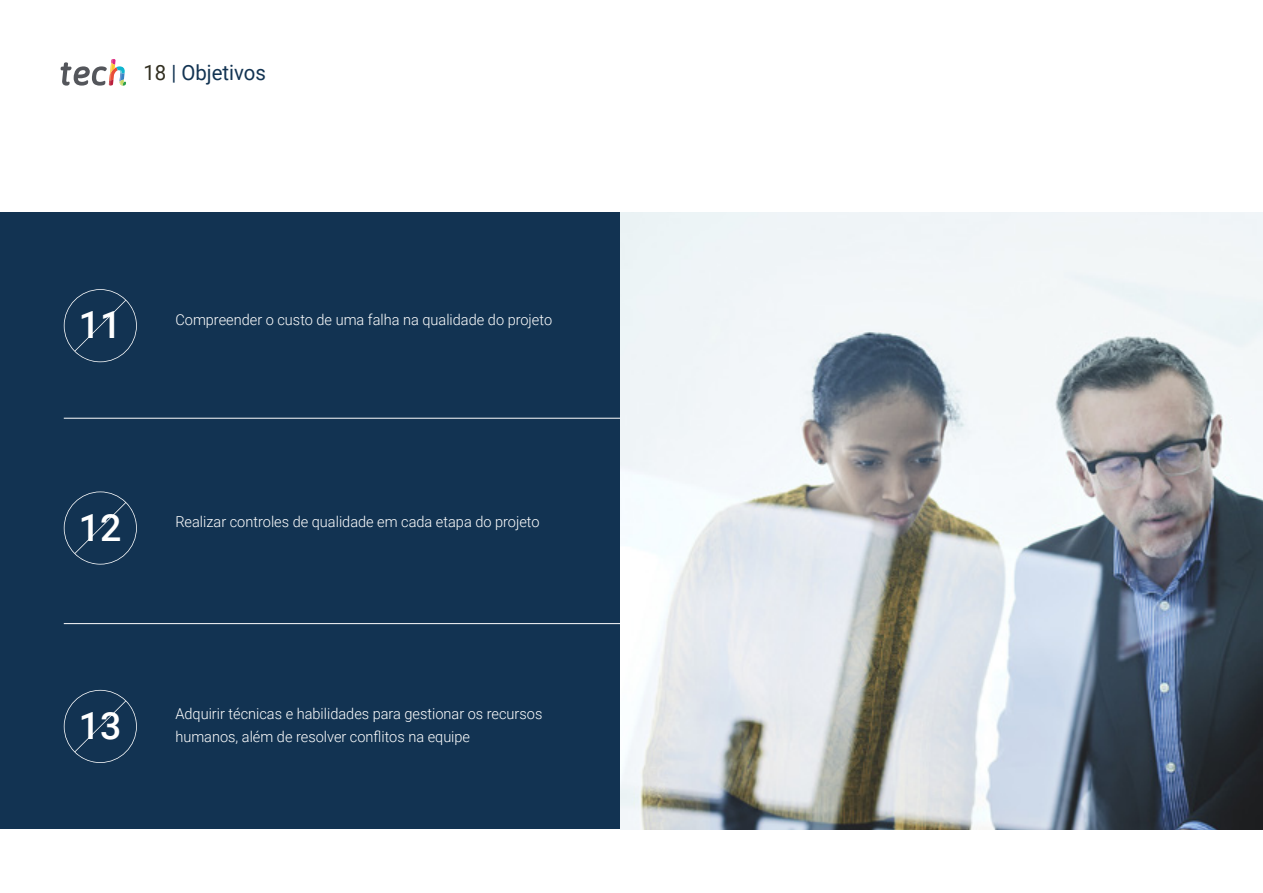
<style>
.page{position:relative;width:1263px;height:893px;background:#fff}
.page>*{position:absolute;margin:0;border:0;box-sizing:border-box;transform-origin:0 0}
.t1{font:500 37.5px "Roboto";color:#fff}
.t2{font:21px "Roboto";color:#123352}
.t3{font:300 15px "Roboto";color:#fff}
.s1{color:#312e20}
</style>
<div class="page">
<div style="left:0;top:213px;width:621px;height:616px;background:#123352"></div>
<svg style="left:64px;top:289px;width:73px;height:73px"></svg>
<svg style="left:64px;top:690px;width:73px;height:73px"></svg>
<svg style="left:64px;top:491px;width:73px;height:74px"></svg>
<hr style="left:64px;top:418px;width:1199px;height:1px;background:#fff">
<hr style="left:64px;top:623px;width:1199px;height:1px;background:#fff">
<img style="left:621px;top:213px;width:642px;height:616px">
<svg style="left:61px;top:59px;width:65px;height:27px"></svg>
<h2 class="t2" style="left:144px;top:57px;width:124px"><span class="s1">18</span> | Objetivos</h2>
<h1 class="t1" style="left:79px;top:299px;width:44px">11</h1>
<p class="t3" style="left:175px;top:309px;width:378px">Compreender o custo de uma falha na qualidade do projeto</p>
<h1 class="t1" style="left:79px;top:501px;width:44px">12</h1>
<p class="t3" style="left:175px;top:511px;width:366px">Realizar controles de qualidade em cada etapa do projeto</p>
<h1 class="t1" style="left:79px;top:699px;width:44px">13</h1>
<p class="t3" style="left:175px;top:703px;width:368px">Adquirir técnicas e habilidades para gestionar os recursos</p>
<p class="t3" style="left:175px;top:726px;width:296px">humanos, além de resolver conflitos na equipe</p>
</div>
